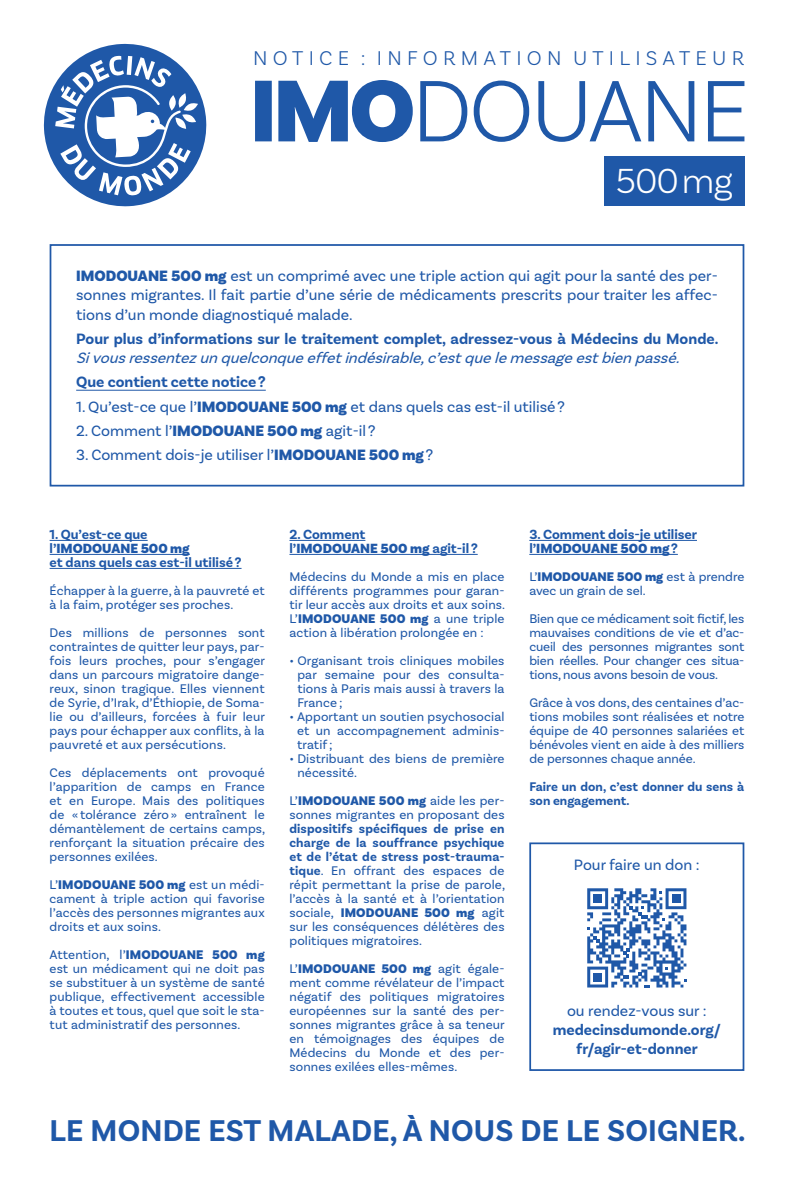
<style>
.page{position:relative;width:794px;height:1191px;background:#fff}
.page>*{position:absolute;margin:0;border:0;box-sizing:border-box;transform-origin:0 0}
.t1{font:300 36.75px "Basic Sans";letter-spacing:-.025em;color:#fff}
.t2{font:700 31.5px "Basic Sans";letter-spacing:.005em;color:#1f58a8}
.t3{font:300 21px "Basic Sans";letter-spacing:.25em;color:#1f58a8}
.t4{font:15.75px/19.2px "Basic Sans";color:#1f58a8;text-align:justify}
.t5{font:700 15.75px/18.9px "Basic Sans";color:#1f58a8}
.t6{font:700 14px "Basic Sans";color:#1f58a8}
.t7{font:900 14px "Basic Sans";color:#1f58a8}
.t8{font:13.12px/14px "Basic Sans";letter-spacing:.01em;color:#1f58a8;text-align:justify}
.t9{font:700 13.12px/14px "Basic Sans";color:#1f58a8}
.s1{font-weight:900}
.s2{font-weight:400;font-style:italic}
.s3{font-weight:700}
.s4{font-weight:400}
</style>
<div class="page">
<hr style="left:76px;top:390px;width:190px;height:1px;background:#1f58a8">
<div style="left:50px;top:244px;width:694px;height:242px;border:2px solid #1f58a8"></div>
<svg style="left:43px;top:43px;width:164px;height:164px"></svg>
<svg style="left:255px;top:80px;width:489px;height:62px"></svg>
<div style="left:604px;top:156px;width:140px;height:50px;background:#1f58a8"></div>
<hr style="left:50px;top:540px;width:98px;height:1px;background:#1f58a8">
<hr style="left:50px;top:554px;width:140px;height:1px;background:#1f58a8">
<hr style="left:50px;top:568px;width:191px;height:1px;background:#1f58a8">
<hr style="left:289px;top:540px;width:76px;height:1px;background:#1f58a8">
<hr style="left:289px;top:554px;width:189px;height:1px;background:#1f58a8">
<hr style="left:529px;top:540px;width:168px;height:1px;background:#1f58a8">
<hr style="left:529px;top:554px;width:149px;height:1px;background:#1f58a8">
<div style="left:529px;top:842px;width:215px;height:229px;border:2px solid #1f58a8"></div>
<svg style="left:587px;top:888px;width:99px;height:99px"></svg>
<p class="t3" style="left:253px;top:46px;width:492px">NOTICE : INFORMATION UTILISATEUR</p>
<p class="t1" style="left:616px;top:159px;width:119px">500mg</p>
<p class="t4" style="left:76px;top:266px;width:643px"><span class="s1">IMODOUANE 500 mg</span> est un comprimé avec une triple action qui agit pour la santé des per&shy;sonnes migrantes. Il fait partie d’une série de médicaments prescrits pour traiter les affec&shy;tions d’un monde diagnostiqué malade.</p>
<p class="t5" style="left:76px;top:329px;width:644px">Pour plus d’informations sur le traitement complet, adressez-vous à Médecins du Monde.<br><span class="s2">Sivousressentezunquelconqueeffetindésirable,c’estquelemessageestbienpassé.</span></p>
<p class="t5" style="left:76px;top:373px;width:191px">Que contient cette notice?</p>
<p class="t4" style="left:76px;top:396px;width:490px">1. Qu’est-ce que l’<span class="s1">IMODOUANE 500 mg</span> et dans quels cas est-il utilisé?</p>
<p class="t4" style="left:76px;top:421px;width:301px">2. Comment l’<span class="s1">IMODOUANE 500 mg</span> agit-il ?</p>
<p class="t4" style="left:76px;top:445px;width:358px">3. Comment dois-je utiliser l’<span class="s1">IMODOUANE 500 mg</span>?</p>
<p class="t6" style="left:50px;top:525px;width:99px">1. Qu’est-ce que</p>
<p class="t7" style="left:50px;top:539px;width:142px"><span class="s3">l’</span>IMODOUANE 500 mg</p>
<p class="t6" style="left:50px;top:553px;width:193px">et dans quels cas est-il utilisé?</p>
<p class="t8" style="left:50px;top:583px;width:216px">Échapper à la guerre, à la pauvreté et à la faim, protéger ses proches.</p>
<p class="t8" style="left:50px;top:625px;width:217px">Des millions de personnes sont contraintes de quitter leur pays, par&shy;fois leurs proches, pour s’engager dans un parcours migratoire dange&shy;reux, sinon tragique. Elles viennent de Syrie, d’Irak, d’Éthiopie, de Soma&shy;lie ou d’ailleurs, forcées à fuir leur pays pour échapper aux conflits, à la pauvreté et aux persécutions.</p>
<p class="t8" style="left:50px;top:765px;width:217px">Ces déplacements ont provoqué l’apparition de camps en France et en Europe. Mais des politiques de « tolérance zéro » entraînent le démantèlement de certains camps, renforçant la situation précaire des personnes exilées.</p>
<p class="t8" style="left:50px;top:877px;width:216px">L’<span class="s1">IMODOUANE 500 mg</span> est un médi&shy;cament à triple action qui favorise l’accès des personnes migrantes aux droits et aux soins.</p>
<p class="t8" style="left:50px;top:947px;width:216px">Attention, l’<span class="s1">IMODOUANE 500 mg </span>est un médicament qui ne doit pas se substituer à un système de santé publique, effectivement accessible à toutes et tous, quel que soit le sta&shy;tut administratif des personnes.</p>
<p class="t6" style="left:289px;top:525px;width:77px">2. Comment</p>
<p class="t7" style="left:289px;top:539px;width:190px"><span class="s3">l’</span>IMODOUANE 500 mg <span class="s3">agit-il ?</span></p>
<p class="t8" style="left:289px;top:569px;width:217px">Médecins du Monde a mis en place différents programmes pour garan&shy;tir leur accès aux droits et aux soins.<br>L’<span class="s1">IMODOUANE 500 mg</span> a une triple action à libération prolongée en :</p>
<p class="t8" style="left:297px;top:653px;width:209px;text-indent:-8px">• Organisant trois cliniques mobiles par semaine pour des consulta&shy;tions à Paris mais aussi à travers la France ;</p>
<p class="t8" style="left:297px;top:709px;width:209px;text-indent:-8px">• Apportant un soutien psychosocial et un accompagnement adminis&shy;tratif;</p>
<p class="t8" style="left:297px;top:751px;width:209px;text-indent:-8px">• Distribuant des biens de première nécessité.</p>
<p class="t8" style="left:289px;top:793px;width:217px">L’<span class="s1">IMODOUANE 500 mg</span> aide les per&shy;sonnes migrantes en proposant des <span class="s3">dispositifs spécifiques de prise en charge de la souffrance psychique et de l’état de stress post-trauma&shy;tique</span>. En offrant des espaces de répit permettant la prise de parole, l’accès à la santé et à l’orientation sociale, <span class="s1">IMODOUANE 500 mg</span> agit sur les conséquences délétères des politiques migratoires.</p>
<p class="t8" style="left:289px;top:961px;width:217px">L’<span class="s1">IMODOUANE 500 mg</span> agit égale&shy;ment comme révélateur de l’impact négatif des politiques migratoires européennes sur la santé des per&shy;sonnes migrantes grâce à sa teneur en témoignages des équipes de Médecins du Monde et des per&shy;sonnes exilées elles-mêmes.</p>
<p class="t6" style="left:529px;top:525px;width:169px">3. Comment dois-je utiliser</p>
<p class="t7" style="left:529px;top:539px;width:150px"><span class="s3">l’</span>IMODOUANE 500 mg<span class="s3">?</span></p>
<p class="t8" style="left:529px;top:569px;width:216px">L’<span class="s1">IMODOUANE 500 mg</span> est à prendre avec un grain de sel.</p>
<p class="t8" style="left:529px;top:611px;width:216px">Bien que ce médicament soit fictif, les mauvaises conditions de vie et d’ac&shy;cueil des personnes migrantes sont bien réelles. Pour changer ces situa&shy;tions, nous avons besoin de vous.</p>
<p class="t8" style="left:529px;top:695px;width:216px">Grâce à vos dons, des centaines d’ac&shy;tions mobiles sont réalisées et notre équipe de 40 personnes salariées et bénévoles vient en aide à des milliers de personnes chaque année.</p>
<p class="t9" style="left:529px;top:779px;width:216px">Faire un don, c’est donner du sens à son engagement.</p>
<p class="t4" style="left:574px;top:854px;width:127px">Pour faire un don :</p>
<p class="t5" style="left:552px;top:1002px;width:170px;text-align:center"><span class="s4">ou rendez-vous sur : </span>medecinsdumonde.org/ fr/agir-et-donner</p>
<p class="t2" style="left:50px;top:1111px;width:697px">LE MONDE EST MALADE, À NOUS DE LE SOIGNER.</p>
</div>
